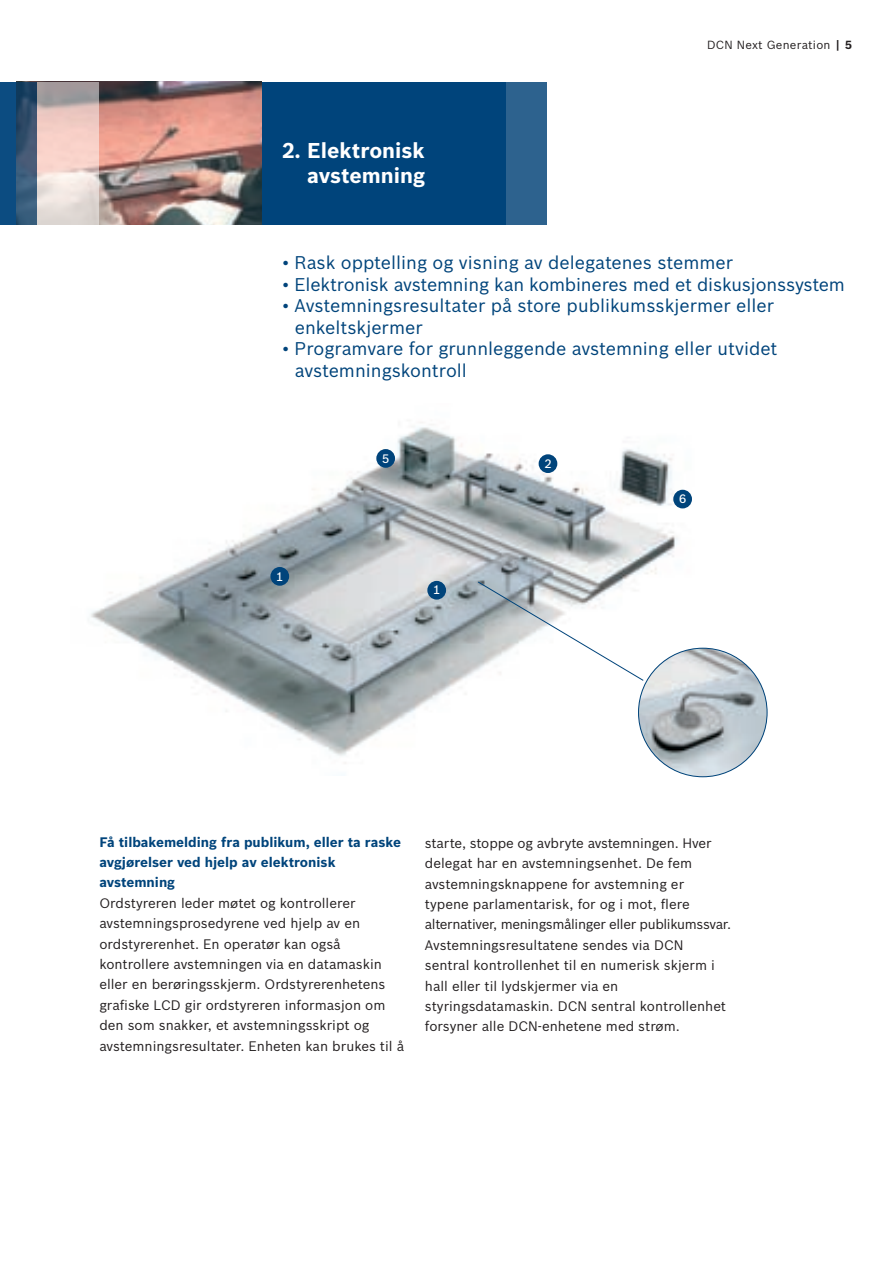
<style>
.page{position:relative;width:893px;height:1263px;background:#fff}
.page>*{position:absolute;margin:0;border:0;box-sizing:border-box;transform-origin:0 0}
.t1{font:700 21px/25.2px "Bosch Sans";color:#fff;text-align:right}
.t2{font:18px/21.6px "Bosch Sans";color:#00447b}
.t3{font:13.5px/20.4px "Bosch Sans";color:#231f20}
.t4{font:700 13.5px/20.4px "Bosch Sans";color:#00447b}
.t5{font:500 12px "Bosch Sans";color:#fff}
.t6{font:11.55px "Bosch Sans";letter-spacing:.02em;color:#231f20}
.s1{font-weight:700}
</style>
<div class="page">
<img style="left:90px;top:422px;width:608px;height:353px">
<div style="left:262px;top:82px;width:244px;height:143px;background:#00447b"></div>
<div style="left:506px;top:82px;width:41px;height:143px;background:#2d628e"></div>
<div style="left:0;top:82px;width:17px;height:143px;background:#0c4c81"></div>
<img style="left:98px;top:82px;width:164px;height:143px">
<svg style="left:37px;top:82px;width:61px;height:143px;background:#e1cbc6"></svg>
<svg style="left:17px;top:82px;width:20px;height:143px;background:#355371"></svg>
<svg style="left:473px;top:581px;width:176px;height:100px"></svg>
<img style="left:638px;top:648px;width:129px;height:129px;border-radius:50%">
<div style="left:539px;top:454px;width:18px;height:19px;background:#00447b;border-radius:50%"></div>
<div style="left:376px;top:449px;width:19px;height:19px;background:#00447b;border-radius:50%"></div>
<div style="left:673px;top:490px;width:19px;height:18px;background:#00447b;border-radius:50%"></div>
<div style="left:270px;top:567px;width:19px;height:19px;background:#00447b;border-radius:50%"></div>
<div style="left:427px;top:581px;width:19px;height:19px;background:#00447b;border-radius:50%"></div>
<h1 class="t1" style="left:282px;top:138px;width:145px">2. Elektronisk avstemning</h1>
<p class="t6" style="left:707px;top:38px;width:146px">DCN Next Generation <span class="s1">| 5</span></p>
<h2 class="t2" style="left:282px;top:252px;width:452px">• Rask opptelling og visning av delegatenes stemmer</h2>
<h2 class="t2" style="left:282px;top:273px;width:564px">• Elektronisk avstemning kan kombineres med et diskusjonssystem</h2>
<h2 class="t2" style="left:295px;top:295px;width:481px;text-indent:-13px">• Avstemningsresultater på store publikumsskjermer eller enkeltskjermer</h2>
<h2 class="t2" style="left:295px;top:338px;width:484px;text-indent:-13px">• Programvare for grunnleggende avstemning eller utvidet avstemningskontroll</h2>
<p class="t5" style="left:276px;top:569px;width:9px">1</p>
<p class="t5" style="left:382px;top:451px;width:9px">5</p>
<p class="t5" style="left:433px;top:583px;width:9px">1</p>
<p class="t5" style="left:544px;top:456px;width:9px">2</p>
<p class="t5" style="left:679px;top:491px;width:9px">6</p>
<p class="t4" style="left:99px;top:831px;width:303px">Få tilbakemelding fra publikum, eller ta raske avgjørelser ved hjelp av elektronisk avstemning</p>
<p class="t3" style="left:99px;top:892px;width:306px">Ordstyreren leder møtet og kontrollerer avstemningsprosedyrene ved hjelp av en ordstyrerenhet. En operatør kan også kontrollere avstemningen via en datamaskin eller en berøringsskjerm. Ordstyrerenhetens grafiske LCD gir ordstyreren informasjon om den som snakker, et avstemningsskript og avstemningsresultater. Enheten kan brukes til å</p>
<p class="t3" style="left:425px;top:832px;width:308px">starte, stoppe og avbryte avstemningen. Hver delegat har en avstemningsenhet. De fem avstemningsknappene for avstemning er typene parlamentarisk, for og i mot, flere alternativer, meningsmålinger eller publikumssvar.<br>Avstemningsresultatene sendes via DCN sentral kontrollenhet til en numerisk skjerm i hall eller til lydskjermer via en styringsdatamaskin. DCN sentral kontrollenhet forsyner alle DCN-enhetene med strøm.</p>
</div>
